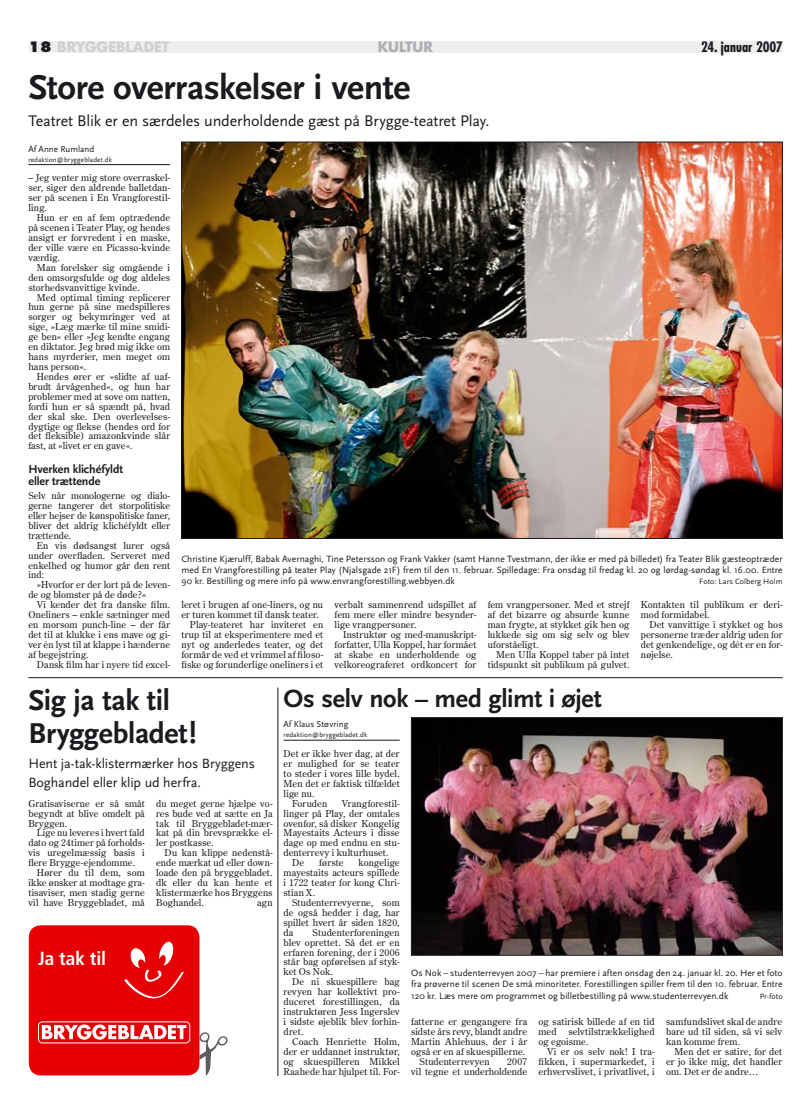
<style>
.page{position:relative;width:811px;height:1120px;background:#fff}
.page>*{position:absolute;margin:0;border:0;box-sizing:border-box;transform-origin:0 0}
.Rubrik{font:700 36px "Scala Sans";letter-spacing:-.015em;color:#1b1b1f}
.Rubrik-2{font:700 30px/33px "Scala Sans";letter-spacing:-.01em;color:#1b1b1f}
.Rubrik-3{font:700 26px "Scala Sans";letter-spacing:-.01em;color:#1b1b1f}
.Brødtekst{font:700 condensed 18.9px "Frutiger";letter-spacing:-.005em;color:#fff}
.Underrubrik{font:16px "Scala Sans";letter-spacing:-.005em;color:#1b1b1f}
.Underrubrik-2{font:14px/19.2px "Scala Sans";letter-spacing:-.005em;color:#1b1b1f}
.t1{font:700 14px "Futura";letter-spacing:-.005em;color:#ced0d2}
.t2{font:700 condensed 14px "Futura";letter-spacing:.005em;color:#1b1b1f}
.Sidelogo{font:700 14px "Futura";letter-spacing:-.01em;color:#aeafb2}
.Mellemrubrik{font:700 12px/12px "Scala Sans";letter-spacing:-.005em;color:#1b1b1f}
.Brødtekst-2{font:9.5px/9.9px "Century Old Style Std";letter-spacing:.01em;color:#1b1b1f;text-align:justify}
.Billedtekst{font:9.5px/11.4px "Scala Sans";letter-spacing:.005em;color:#1b1b1f;text-align:justify}
.Brødtekst__1__afsnit{font:9.5px/9.9px "Century Old Style Std";letter-spacing:.01em;color:#1b1b1f;text-align:justify}
.Byline2{font:9px "Scala Sans";letter-spacing:.005em;color:#1b1b1f}
.Billedtekst-2{font:8px "Scala Sans";letter-spacing:.01em;color:#1b1b1f}
.Byline3{font:7px "Scala Sans";letter-spacing:.015em;color:#1b1b1f}
.s1{font-weight:800;color:#1b1b1f}
</style>
<div class="page">
<div style="left:29px;top:41px;width:753px;height:11px;background:#eceeef"></div>
<hr style="left:28px;top:164px;width:142px;height:1px;background:#1b1b1f">
<img style="left:183px;top:144px;width:597px;height:393px">
<hr style="left:283px;top:740px;width:117px;height:1px;background:#1b1b1f">
<hr style="left:28px;top:677px;width:754px;height:1px;background:#1b1b1f">
<svg style="left:29px;top:925px;width:199px;height:151px"></svg>
<img style="left:413px;top:719px;width:367px;height:234px">
<div style="left:411px;top:717px;width:371px;height:238px;border:1px solid #1b1b1f"></div>
<hr style="left:278px;top:687px;width:1px;height:389px;background:#1b1b1f">
<p class="t1" style="left:28px;top:38px;width:142px"><span class="s1">18</span> BRYGGEBLADET</p>
<p class="t2" style="left:701px;top:38px;width:83px">24. januar 2007</p>
<p class="Sidelogo" style="left:378px;top:38px;width:57px">KULTUR</p>
<p class="Rubrik" style="left:28px;top:68px;width:383px">Store overraskelser i vente</p>
<p class="Underrubrik" style="left:28px;top:113px;width:463px">Teatret Blik er en særdeles underholdende gæst på Brygge-teatret Play.</p>
<p class="Byline2" style="left:28px;top:144px;width:68px">Af Anne Rumland</p>
<p class="Byline3" style="left:28px;top:155px;width:85px">redaktion@bryggebladet.dk</p>
<p class="Brødtekst__1__afsnit" style="left:28px;top:173px;width:143px">– Jeg venter mig store overraskel&shy;ser, siger den aldrende balletdan&shy;ser på scenen i En Vrangforestil&shy;ling.</p>
<p class="Brødtekst-2" style="left:28px;top:213px;width:143px;text-indent:9px">Hun er en af fem optrædende på scenen i Teater Play, og hendes ansigt er forvredent i en maske, der ville være en Picasso-kvinde værdig.</p>
<p class="Brødtekst-2" style="left:28px;top:262px;width:143px;text-indent:9px">Man forelsker sig omgående i den omsorgsfulde og dog aldeles storhedsvanvittige kvinde.</p>
<p class="Brødtekst-2" style="left:28px;top:292px;width:143px;text-indent:9px">Med optimal timing replicerer hun gerne på sine medspilleres sorger og bekymringer ved at sige, »Læg mærke til mine smidi&shy;ge ben« eller »Jeg kendte engang en diktator. Jeg brød mig ikke om hans myrderier, men meget om hans person«.</p>
<p class="Brødtekst-2" style="left:28px;top:371px;width:143px;text-indent:9px">Hendes ører er »slidte af uaf&shy;brudt årvågenhed«, og hun har problemer med at sove om natten, fordi hun er så spændt på, hvad der skal ske. Den overlevelses&shy;dygtige og flekse (hendes ord for det fleksible) amazonkvinde slår fast, at »livet er en gave«.</p>
<p class="Mellemrubrik" style="left:28px;top:463px;width:96px">Hverken klichéfyldt eller trættende</p>
<p class="Brødtekst__1__afsnit" style="left:28px;top:490px;width:143px">Selv når monologerne og dialo&shy;gerne tangerer det storpolitiske eller hejser de kønspolitiske faner, bliver det aldrig klichéfyldt eller trættende.</p>
<p class="Brødtekst-2" style="left:28px;top:540px;width:143px;text-indent:9px">En vis dødsangst lurer også under overfladen. Serveret med enkelhed og humor går den rent ind:</p>
<p class="Brødtekst-2" style="left:28px;top:580px;width:143px;text-indent:9px">»Hvorfor er der lort på de leven&shy;de og blomster på de døde?«</p>
<p class="Brødtekst-2" style="left:28px;top:599px;width:143px;text-indent:9px">Vi kender det fra danske film.<br>Oneliners – enkle sætninger med en morsom punch-line – der får det til at klukke i ens mave og gi&shy;ver én lyst til at klappe i hænderne af begejstring.</p>
<p class="Brødtekst-2" style="left:37px;top:659px;width:135px">Dansk film har i nyere tid excel-</p>
<p class="Billedtekst" style="left:181px;top:553px;width:602px">Christine Kjærulff, Babak Avernaghi, Tine Petersson og Frank Vakker (samt Hanne Tvestmann, der ikke er med på billedet) fra Teater Blik gæsteoptræder med En Vrangforestilling på teater Play (Njalsgade 21F) frem til den 11. februar. Spilledage: Fra onsdag til fredag kl. 20 og lørdag-søndag kl. 16.00. Entre 90 kr. Bestilling og mere info på www.envrangforestilling.webbyen.dk</p>
<p class="Billedtekst-2" style="left:699px;top:577px;width:85px">Foto: Lars Colberg Holm</p>
<p class="Brødtekst-2" style="left:181px;top:599px;width:143px">leret i brugen af one-liners, og nu er turen kommet til dansk teater.</p>
<p class="Brødtekst-2" style="left:181px;top:619px;width:143px;text-indent:9px">Play-teateret har inviteret en trup til at eksperimentere med et nyt og anderledes teater, og det formår de ved et vrimmel af filoso&shy;fiske og forunderlige oneliners i et</p>
<p class="Brødtekst-2" style="left:334px;top:599px;width:143px">verbalt sammenrend udspillet af fem mere eller mindre besynder&shy;lige vrangpersoner.</p>
<p class="Brødtekst-2" style="left:334px;top:629px;width:143px;text-indent:9px">Instruktør og med-manuskript&shy;forfatter, Ulla Koppel, har formået at skabe en underholdende og velkoreograferet ordkoncert for</p>
<p class="Brødtekst-2" style="left:488px;top:599px;width:143px">fem vrangpersoner. Med et strejf af det bizarre og absurde kunne man frygte, at stykket gik hen og lukkede sig om sig selv og blev uforståeligt.</p>
<p class="Brødtekst-2" style="left:488px;top:649px;width:143px;text-align:right">Men Ulla Koppel taber på intet tidspunkt sit publikum på gulvet.</p>
<p class="Brødtekst-2" style="left:641px;top:599px;width:143px">Kontakten til publikum er deri&shy;mod formidabel.</p>
<p class="Brødtekst-2" style="left:641px;top:619px;width:143px;text-indent:9px">Det vanvittige i stykket og hos personerne træder aldrig uden for det genkendelige, og dét er en for&shy;nøjelse.</p>
<p class="Rubrik-2" style="left:28px;top:684px;width:170px">Sig ja tak til<br>Bryggebladet!</p>
<p class="Underrubrik-2" style="left:28px;top:754px;width:228px">Hent ja-tak-klistermærker hos Bryggens<br>Boghandel eller klip ud herfra.</p>
<p class="Brødtekst__1__afsnit" style="left:28px;top:798px;width:118px">Gratisaviserne er så småt begyndt at blive omdelt på Bryggen.</p>
<p class="Brødtekst-2" style="left:28px;top:828px;width:118px;text-indent:9px">Lige nu leveres i hvert fald dato og 24timer på forholds&shy;vis uregelmæssig basis i flere Brygge-ejendomme.</p>
<p class="Brødtekst-2" style="left:28px;top:867px;width:118px;text-indent:9px">Hører du til dem, som ikke ønsker at modtage gra&shy;tisaviser, men stadig gerne vil have Bryggebladet, må</p>
<p class="Brødtekst-2" style="left:156px;top:798px;width:118px">du meget gerne hjælpe vo&shy;res bude ved at sætte en Ja tak til Bryggebladet-mær&shy;kat på din brevsprække el&shy;ler postkasse.</p>
<p class="Brødtekst-2" style="left:156px;top:848px;width:118px;text-indent:9px">Du kan klippe nedenstå&shy;ende mærkat ud eller down&shy;loade den på bryggebladet. dk eller du kan hente et klistermærke hos Bryggens Boghandel.</p>
<p class="Brødtekst-2" style="left:257px;top:897px;width:17px">agn</p>
<p class="Brødtekst" style="left:38px;top:947px;width:69px">Ja tak til</p>
<p class="Rubrik-3" style="left:283px;top:684px;width:320px">Os selv nok – med glimt i øjet</p>
<p class="Byline2" style="left:283px;top:719px;width:66px">Af Klaus Støvring</p>
<p class="Byline3" style="left:283px;top:731px;width:85px">redaktion@bryggebladet.dk</p>
<p class="Brødtekst__1__afsnit" style="left:283px;top:748px;width:118px">Det er ikke hver dag, at der er mulighed for se teater to steder i vores lille bydel.<br>Men det er faktisk tilfældet lige nu.</p>
<p class="Brødtekst-2" style="left:292px;top:798px;width:37px">Foruden</p>
<p class="Brødtekst-2" style="left:283px;top:798px;width:118px;text-indent:58px">Vrangforestil&shy;linger på Play, der omtales ovenfor, så disker Kongelig Mayestaits Acteurs i disse dage op med endnu en stu&shy;denterrevy i kulturhuset.</p>
<p class="Brødtekst-2" style="left:292px;top:857px;width:14px">De</p>
<p class="Brødtekst-2" style="left:319px;top:857px;width:26px">første</p>
<p class="Brødtekst-2" style="left:283px;top:857px;width:118px;text-indent:75px">kongelige mayestaits acteurs spillede i 1722 teater for kong Chri&shy;stian X.</p>
<p class="Brødtekst-2" style="left:283px;top:897px;width:118px;text-indent:9px">Studenterrevyerne, som de også hedder i dag, har spillet hvert år siden 1820, da</p>
<p class="Brødtekst-2" style="left:283px;top:927px;width:118px;text-indent:29px">Studenterforeningen blev oprettet. Så det er en erfaren forening, der i 2006 står bag opførelsen af styk&shy;ket Os Nok.</p>
<p class="Brødtekst-2" style="left:283px;top:976px;width:118px;text-indent:9px">De ni skuespillere bag revyen har kollektivt pro&shy;duceret forestillingen, da instruktøren Jess Ingerslev i sidste øjeblik blev forhin&shy;dret.</p>
<p class="Brødtekst-2" style="left:283px;top:1036px;width:118px;text-indent:9px">Coach Henriette Holm, der er uddannet instruktør, og skuespilleren Mikkel Raahede har hjulpet til. For-</p>
<p class="Billedtekst" style="left:411px;top:967px;width:373px">Os Nok – studenterrevyen 2007 – har premiere i aften onsdag den 24. januar kl. 20. Her et foto fra prøverne til scenen De små minoriteter. Forestillingen spiller frem til den 10. februar. Entre 120 kr. Læs mere om programmet og billetbestilling på www.studenterrevyen.dk</p>
<p class="Billedtekst-2" style="left:759px;top:991px;width:24px">Pr-foto</p>
<p class="Brødtekst-2" style="left:411px;top:1016px;width:118px">fatterne er gengangere fra sidste års revy, blandt andre Martin Ahlehuus, der i år også er en af skuespillerne.</p>
<p class="Brødtekst-2" style="left:419px;top:1056px;width:72px">Studenterrevyen</p>
<p class="Brødtekst-2" style="left:411px;top:1056px;width:118px;text-align:right">2007<br>vil tegne et underholdende</p>
<p class="Brødtekst-2" style="left:538px;top:1016px;width:118px">og satirisk billede af en tid med selvtilstrækkelighed og egoisme.</p>
<p class="Brødtekst-2" style="left:538px;top:1046px;width:118px;text-indent:9px">Vi er os selv nok! I tra&shy;fikken, i supermarkedet, i erhvervslivet, i privatlivet, i</p>
<p class="Brødtekst-2" style="left:666px;top:1016px;width:118px">samfundslivet skal de andre bare ud til siden, så vi selv kan komme frem.</p>
<p class="Brødtekst-2" style="left:666px;top:1046px;width:118px;text-indent:9px">Men det er satire, for det er jo ikke mig, det handler om. Det er de andre…</p>
</div>
